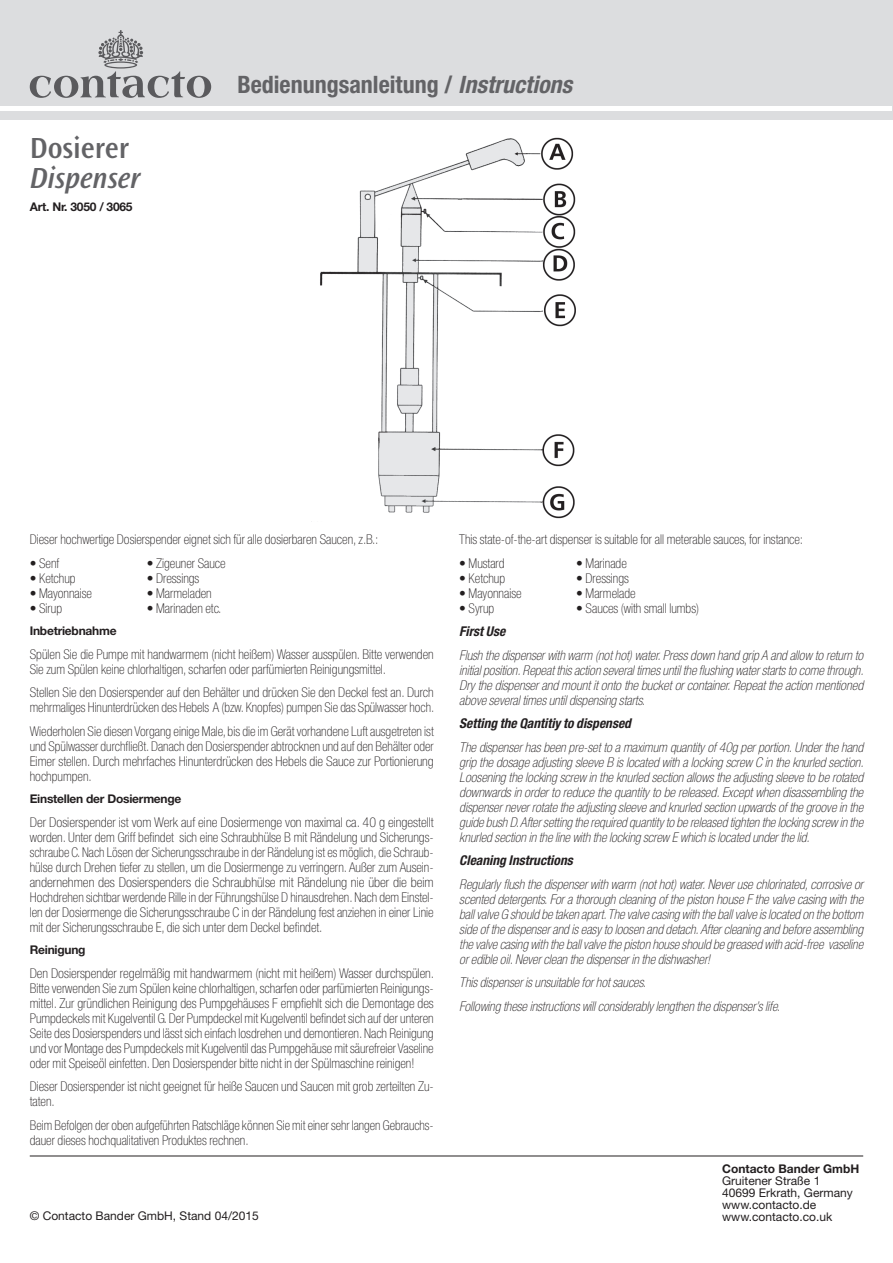
<style>
.page{position:relative;width:893px;height:1263px;background:#fff}
.page>*{position:absolute;margin:0;border:0;box-sizing:border-box;transform-origin:0 0}
.t1{font:italic 600 30.3px "Ocean Sans Std";color:#636366;scale:.95 1}
.t2{font:600 30.3px "Ocean Sans Std";color:#636366;scale:.95 1}
.t3{font:700 condensed 24px "Helvetica Neue LT Std";color:#636366}
.t4{font:100 condensed 13.5px/15px "Helvetica Neue LT Std";color:#231f20}
.t5{font:italic 100 condensed 13.5px/15px "Helvetica Neue LT Std";color:#231f20;text-align:justify}
.t6{font:100 condensed 13.5px/15px "Helvetica Neue LT Std";color:#231f20;text-align:justify;scale:1.04 1}
.t7{font:italic 700 condensed 13.5px "Helvetica Neue LT Std";color:#231f20}
.t8{font:12px/12px "Helvetica Neue LT Std";color:#231f20}
.t9{font:700 12px "Helvetica Neue LT Std";letter-spacing:-.02em;color:#231f20}
.t10{font:700 12px "Helvetica Neue LT Std";color:#231f20}
.s1{font-style:italic}
</style>
<div class="page">
<div style="left:0;top:0;width:893px;height:119px;background:#dcdddf"></div>
<div style="left:1px;top:106px;width:891px;height:5px;background:#fff"></div>
<svg style="left:30px;top:30px;width:181px;height:68px"></svg>
<hr style="left:30px;top:1155px;width:833px;height:1px;background:#231f20">
<img style="left:320px;top:137px;width:256px;height:382px">
<h1 class="t2" style="left:30px;top:131px;width:106px">Dosierer</h1>
<h1 class="t1" style="left:30px;top:161px;width:118px">Dispenser</h1>
<p class="t9" style="left:30px;top:199px;width:104px">Art. Nr. 3050 / 3065</p>
<h2 class="t3" style="left:237px;top:70px;width:336px">Bedienungsanleitung / <span class="s1">Instructions</span></h2>
<p class="t4" style="left:30px;top:532px;width:350px">Dieser hochwertige Dosierspender eignet sich für alle dosierbaren Saucen, z.B.:</p>
<p class="t4" style="left:30px;top:555px;width:31px">• Senf</p>
<p class="t4" style="left:147px;top:555px;width:80px">• Zigeuner Sauce</p>
<p class="t4" style="left:30px;top:570px;width:47px">• Ketchup</p>
<p class="t4" style="left:147px;top:570px;width:54px">• Dressings</p>
<p class="t4" style="left:30px;top:585px;width:64px">• Mayonnaise</p>
<p class="t4" style="left:147px;top:585px;width:66px">• Marmeladen</p>
<p class="t4" style="left:30px;top:600px;width:34px">• Sirup</p>
<p class="t4" style="left:147px;top:600px;width:76px">• Marinaden etc.</p>
<p class="t9" style="left:30px;top:624px;width:88px">Inbetriebnahme</p>
<p class="t4" style="left:30px;top:646px;width:405px">Spülen Sie die Pumpe mit handwarmem (nicht heißem) Wasser ausspülen. Bitte verwenden<br>Sie zum Spülen keine chlorhaltigen, scharfen oder parfümierten Reinigungsmittel.</p>
<p class="t4" style="left:30px;top:685px;width:406px">Stellen Sie den Dosierspender auf den Behälter und drücken Sie den Deckel fest an. Durch mehrmaliges Hinunterdrücken des Hebels A (bzw. Knopfes) pumpen Sie das Spülwasser hoch.</p>
<p class="t4" style="left:30px;top:723px;width:405px;text-align:justify">Wiederholen Sie diesen Vorgang einige Male, bis die im Gerät vorhandene Luft ausgetreten ist und Spülwasser durchfließt. Danach den Dosierspender abtrocknen und auf den Behälter oder Eimer stellen. Durch mehrfaches Hinunterdrücken des Hebels die Sauce zur Portionierung hochpumpen.</p>
<p class="t9" style="left:30px;top:792px;width:153px">Einstellen der Dosiermenge</p>
<p class="t6" style="left:30px;top:814px;width:390px">Der Dosierspender ist vom Werk auf eine Dosiermenge von maximal ca. 40 g eingestellt worden. Unter dem Griff befindet sich eine Schraubhülse B mit Rändelung und Sicherungs&shy;schraube C. Nach Lösen der Sicherungsschraube in der Rändelung ist es möglich, die Schraub&shy;hülse durch Drehen tiefer zu stellen, um die Dosiermenge zu verringern. Außer zum Ausein&shy;andernehmen des Dosierspenders die Schraubhülse mit Rändelung nie über die beim Hochdrehen sichtbar werdende Rille in der Führungshülse D hinausdrehen. Nach dem Einstel&shy;len der Dosiermenge die Sicherungsschraube C in der Rändelung fest anziehen in einer Linie mit der Sicherungsschraube E, die sich unter dem Deckel befindet.</p>
<p class="t9" style="left:30px;top:943px;width:57px">Reinigung</p>
<p class="t4" style="left:30px;top:965px;width:406px;text-align:justify">Den Dosierspender regelmäßig mit handwarmem (nicht mit heißem) Wasser durchspülen.<br>Bitte verwenden Sie zum Spülen keine chlorhaltigen, scharfen oder parfümierten Reinigungs&shy;mittel. Zur gründlichen Reinigung des Pumpgehäuses F empfiehlt sich die Demontage des Pumpdeckels mit Kugelventil G. Der Pumpdeckel mit Kugelventil befindet sich auf der unteren Seite des Dosierspenders und lässt sich einfach losdrehen und demontieren. Nach Reinigung und vor Montage des Pumpdeckels mit Kugelventil das Pumpgehäuse mit säurefreier Vaseline oder mit Speiseöl einfetten. Den Dosierspender bitte nicht in der Spülmaschine reinigen!</p>
<p class="t4" style="left:30px;top:1079px;width:405px">Dieser Dosierspender ist nicht geeignet für heiße Saucen und Saucen mit grob zerteilten Zu&shy;taten.</p>
<p class="t4" style="left:30px;top:1118px;width:405px">Beim Befolgen der oben aufgeführten Ratschläge können Sie mit einer sehr langen Gebrauchs&shy;dauer dieses hochqualitativen Produktes rechnen.</p>
<p class="t4" style="left:459px;top:532px;width:345px">This state-of-the-art dispenser is suitable for all meterable sauces, for instance:</p>
<p class="t4" style="left:459px;top:555px;width:47px">• Mustard</p>
<p class="t4" style="left:576px;top:555px;width:52px">• Marinade</p>
<p class="t4" style="left:459px;top:570px;width:47px">• Ketchup</p>
<p class="t4" style="left:576px;top:570px;width:54px">• Dressings</p>
<p class="t4" style="left:459px;top:585px;width:64px">• Mayonnaise</p>
<p class="t4" style="left:576px;top:585px;width:61px">• Marmelade</p>
<p class="t4" style="left:459px;top:600px;width:37px">• Syrup</p>
<p class="t4" style="left:576px;top:600px;width:124px">• Sauces (with small lumbs)</p>
<p class="t7" style="left:459px;top:623px;width:48px">First Use</p>
<p class="t5" style="left:459px;top:648px;width:406px">Flush the dispenser with warm (not hot) water. Press down hand grip A and allow to return to initial position. Repeat this action several times until the flushing water starts to come through.<br>Dry the dispenser and mount it onto the bucket or container. Repeat the action mentioned above several times until dispensing starts.</p>
<p class="t7" style="left:459px;top:715px;width:173px">Setting the Qantitiy to dispensed</p>
<p class="t5" style="left:459px;top:740px;width:406px">The dispenser has been pre-set to a maximum quantity of 40g per portion. Under the hand grip the dosage adjusting sleeve B is located with a locking screw C in the knurled section.<br>Loosening the locking screw in the knurled section allows the adjusting sleeve to be rotated downwards in order to reduce the quantity to be released. Except when disassembling the dispenser never rotate the adjusting sleeve and knurled section upwards of the groove in the guide bush D. After setting the required quantity to be released tighten the locking screw in the knurled section in the line with the locking screw E which is located under the lid.</p>
<p class="t7" style="left:459px;top:852px;width:115px">Cleaning Instructions</p>
<p class="t5" style="left:459px;top:877px;width:405px">Regularly flush the dispenser with warm (not hot) water. Never use chlorinated, corrosive or scented detergents. For a thorough cleaning of the piston house F the valve casing with the ball valve G should be taken apart. The valve casing with the ball valve is located on the bottom side of the dispenser and is easy to loosen and detach. After cleaning and before assembling the valve casing with the ball valve the piston house should be greased with acid-free vaseline or edible oil. Never clean the dispenser in the dishwasher!</p>
<p class="t5" style="left:459px;top:971px;width:322px;line-height:23.5px">This dispenser is unsuitable for hot sauces.<br>Following these instructions will considerably lengthen the dispenser’s life.</p>
<p class="t10" style="left:722px;top:1161px;width:139px">Contacto Bander GmbH</p>
<p class="t8" style="left:722px;top:1174px;width:132px">Gruitener Straße 1<br>40699 Erkrath, Germany www.contacto.de</p>
<p class="t8" style="left:30px;top:1210px;width:231px">© Contacto Bander GmbH, Stand 04/2015</p>
<p class="t8" style="left:722px;top:1210px;width:112px">www.contacto.co.uk</p>
</div>
